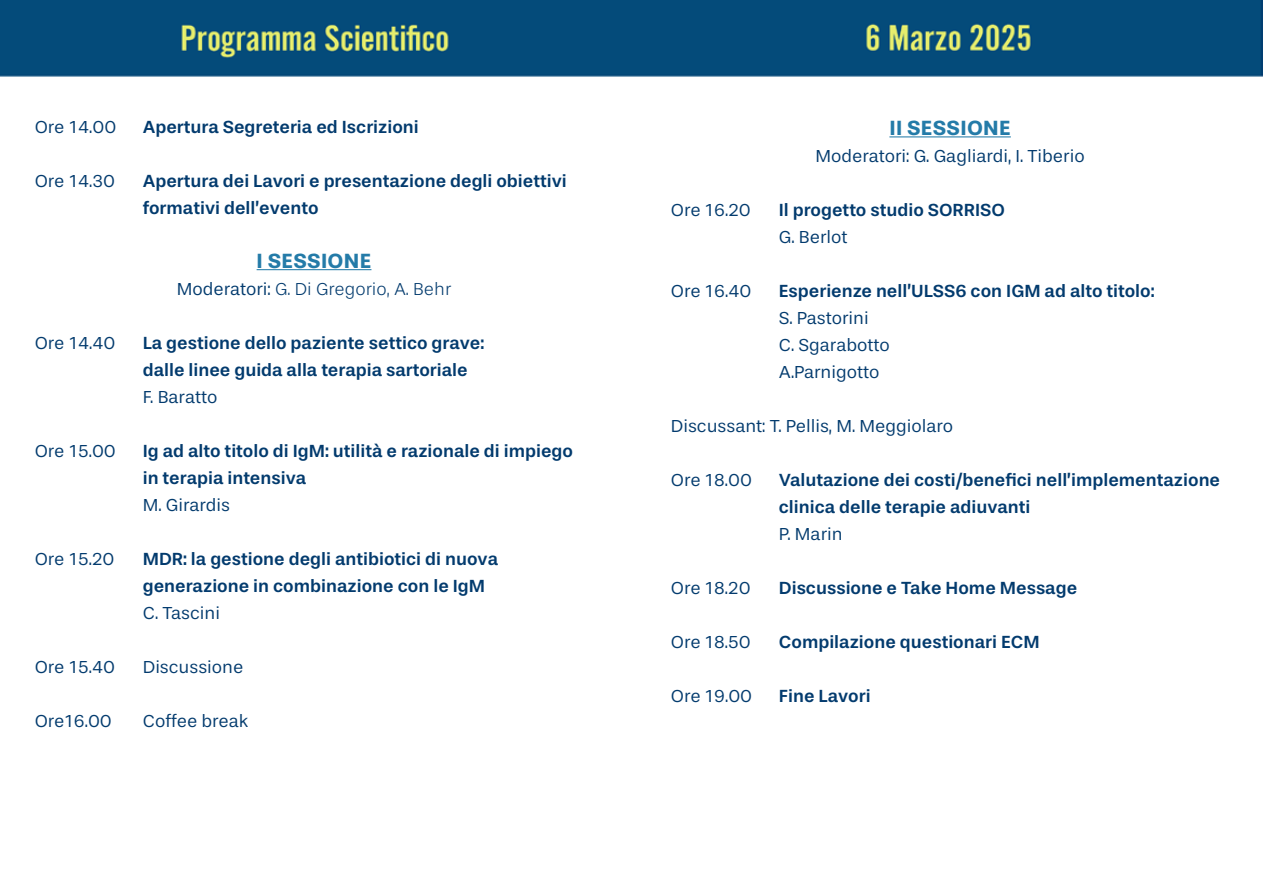
<style>
.page{position:relative;width:1263px;height:893px;background:#fff}
.page>*{position:absolute;margin:0;border:0;box-sizing:border-box;transform-origin:0 0}
.t1{font:700 21px "Stevie Sans";letter-spacing:.015em;color:#247ba8}
.t2{font:500 18px/27px "Stevie Sans";color:#033b6e}
.t3{font:18px/27px "Stevie Sans";color:#033b6e}
.t4{font:300 18px "Stevie Sans";color:#033b6e}
.s1{font-weight:400}
</style>
<div class="page">
<img style="left:0;top:0;width:1263px;height:271px">
<hr style="left:257px;top:269px;width:114px;height:1px;background:#247ba8">
<hr style="left:889px;top:136px;width:122px;height:1px;background:#247ba8">
<p class="t3" style="left:35px;top:113px;width:83px">Ore 14.00</p>
<p class="t2" style="left:143px;top:113px;width:278px">Apertura Segreteria ed Iscrizioni</p>
<p class="t3" style="left:35px;top:167px;width:82px">Ore 14.30</p>
<p class="t2" style="left:143px;top:167px;width:426px">Apertura dei Lavori e presentazione degli obiettivi formativi dell’evento</p>
<p class="t1" style="left:257px;top:248px;width:116px">I SESSIONE</p>
<p class="t4" style="left:177px;top:278px;width:276px"><span class="s1">Moderatori:</span> G. Di Gregorio, A. Behr</p>
<p class="t3" style="left:35px;top:329px;width:82px">Ore 14.40</p>
<p class="t2" style="left:143px;top:329px;width:343px">La gestione dello paziente settico grave: dalle linee guida alla terapia sartoriale</p>
<p class="t3" style="left:143px;top:383px;width:76px">F. Baratto</p>
<p class="t3" style="left:35px;top:437px;width:83px">Ore 15.00</p>
<p class="t2" style="left:143px;top:437px;width:432px">Ig ad alto titolo di IgM: utilità e razionale di impiego in terapia intensiva</p>
<p class="t3" style="left:143px;top:491px;width:89px">M. Girardis</p>
<p class="t3" style="left:35px;top:545px;width:81px">Ore 15.20</p>
<p class="t2" style="left:143px;top:545px;width:357px">MDR: la gestione degli antibiotici di nuova generazione in combinazione con le IgM</p>
<p class="t3" style="left:143px;top:599px;width:79px">C. Tascini</p>
<p class="t3" style="left:35px;top:653px;width:82px">Ore 15.40</p>
<p class="t3" style="left:143px;top:653px;width:102px">Discussione</p>
<p class="t3" style="left:35px;top:707px;width:79px">Ore16.00</p>
<p class="t3" style="left:143px;top:707px;width:107px">Coffee break</p>
<p class="t1" style="left:889px;top:115px;width:123px">II SESSIONE</p>
<p class="t3" style="left:815px;top:142px;width:271px">Moderatori: G. Gagliardi, I. Tiberio</p>
<p class="t3" style="left:671px;top:196px;width:82px">Ore 16.20</p>
<p class="t2" style="left:779px;top:196px;width:228px">Il progetto studio SORRISO</p>
<p class="t3" style="left:779px;top:223px;width:70px">G. Berlot</p>
<p class="t3" style="left:671px;top:277px;width:82px">Ore 16.40</p>
<p class="t2" style="left:779px;top:277px;width:377px">Esperienze nell’ULSS6 con IGM ad alto titolo:</p>
<p class="t3" style="left:779px;top:304px;width:112px">S. Pastorini<br>C. Sgarabotto<br>A.Parnigotto</p>
<p class="t3" style="left:671px;top:412px;width:284px">Discussant: T. Pellis, M. Meggiolaro</p>
<p class="t3" style="left:671px;top:466px;width:83px">Ore 18.00</p>
<p class="t2" style="left:779px;top:466px;width:443px">Valutazione dei costi/benefici nell’implementazione clinica delle terapie adiuvanti</p>
<p class="t3" style="left:779px;top:520px;width:65px">P. Marin</p>
<p class="t3" style="left:671px;top:574px;width:81px">Ore 18.20</p>
<p class="t2" style="left:779px;top:574px;width:300px">Discussione e Take Home Message</p>
<p class="t3" style="left:671px;top:628px;width:81px">Ore 18.50</p>
<p class="t2" style="left:779px;top:628px;width:262px">Compilazione questionari ECM</p>
<p class="t3" style="left:671px;top:682px;width:83px">Ore 19.00</p>
<p class="t2" style="left:779px;top:682px;width:93px">Fine Lavori</p>
</div>
